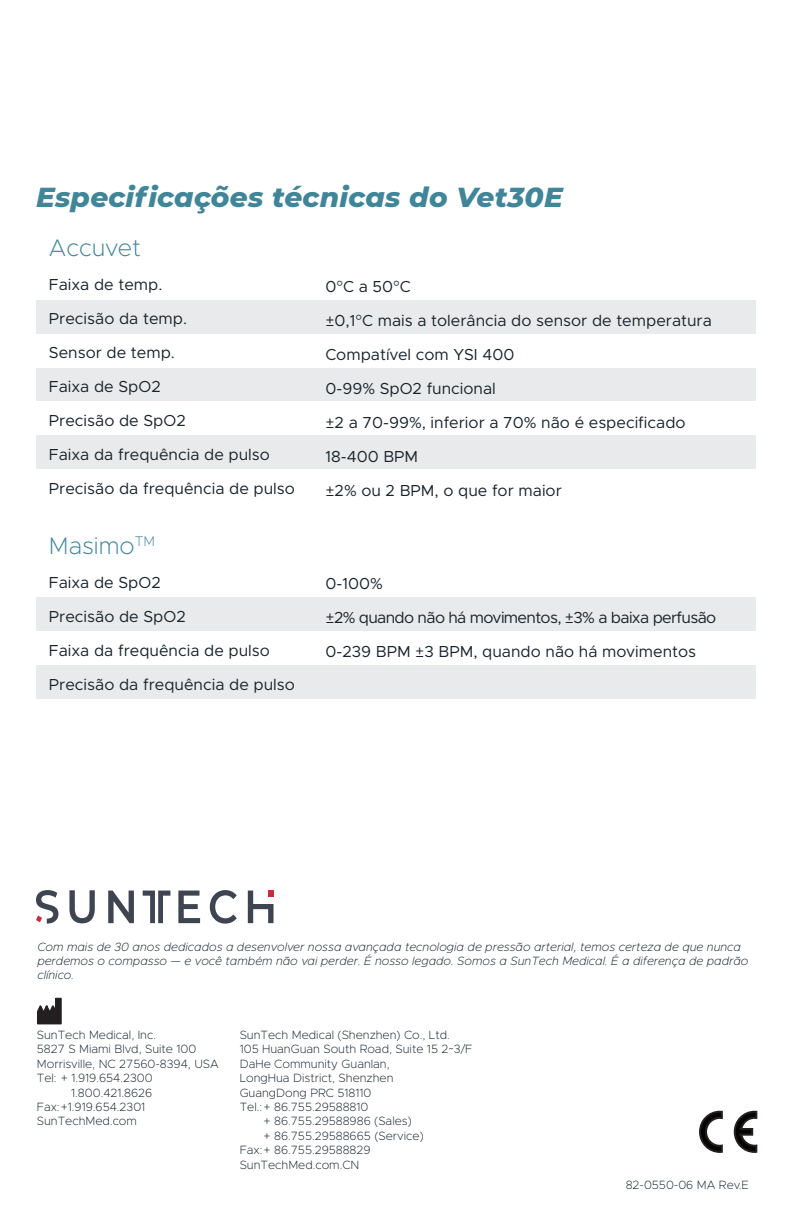
<style>
.page{position:relative;width:792px;height:1224px;background:#fff}
.page>*{position:absolute;margin:0;border:0;box-sizing:border-box;transform-origin:0 0}
.t1{font:italic 800 28px "Montserrat";letter-spacing:.01em;color:#408598}
.t2{font:200 24px "Metropolis";color:#408598}
.t3{font:16px/34px "Metropolis";color:#17222a}
.t4{font:16px/34px "Metropolis";letter-spacing:-.04em;color:#17222a}
.t5{font:200 12px "Metropolis";color:#17222a}
.t6{font:italic 200 12px/14px "Metropolis";color:#17222a}
.s1{font-family:"Montserrat"}
</style>
<div class="page">
<div style="left:36px;top:597px;width:720px;height:34px;background:#e9eaeb"></div>
<div style="left:36px;top:665px;width:720px;height:34px;background:#e9eaeb"></div>
<div style="left:36px;top:300px;width:720px;height:34px;background:#e9eaeb"></div>
<div style="left:36px;top:368px;width:720px;height:33px;background:#e9eaeb"></div>
<div style="left:36px;top:435px;width:720px;height:34px;background:#e9eaeb"></div>
<svg style="left:699px;top:1110px;width:24px;height:43px"></svg>
<svg style="left:733px;top:1110px;width:25px;height:43px"></svg>
<div style="left:739px;top:1129px;width:13px;height:6px;background:#040503"></div>
<div style="left:738px;top:1128px;width:15px;height:8px;border:2px solid #231f20"></div>
<svg style="left:37px;top:998px;width:24px;height:26px"></svg>
<svg style="left:69px;top:890px;width:26px;height:33px"></svg>
<svg style="left:108px;top:891px;width:26px;height:32px"></svg>
<svg style="left:178px;top:891px;width:22px;height:32px"></svg>
<svg style="left:210px;top:890px;width:27px;height:34px"></svg>
<svg style="left:248px;top:891px;width:26px;height:32px"></svg>
<svg style="left:36px;top:890px;width:22px;height:34px"></svg>
<svg style="left:143px;top:891px;width:27px;height:32px"></svg>
<h1 class="t1" style="left:36px;top:177px;width:528px">Especificações técnicas do Vet30E</h1>
<h2 class="t2" style="left:49px;top:233px;width:93px">Accuvet</h2>
<h3 class="t3" style="left:49px;top:267px;width:247px">Faixa de temp.<br>Precisão da temp.<br>Sensor de temp.<br>Faixa de SpO2<br>Precisão de SpO2<br>Faixa da frequência de pulso<br>Precisão da frequência de pulso</h3>
<h2 class="t2" style="left:49px;top:531px;width:108px">Masimo<sup>TM</sup></h2>
<h3 class="t3" style="left:49px;top:566px;width:247px">Faixa de SpO2<br>Precisão de SpO2<br>Faixa da frequência de pulso<br>Precisão da frequência de pulso</h3>
<h3 class="t3" style="left:325px;top:269px;width:388px">0<span class="s1">°</span>C a 50<span class="s1">°</span>C<br><span class="s1">±</span>0,1<span class="s1">°</span>C mais a tolerância do sensor de temperatura<br>Compatível com YSI 400<br>0-99% SpO2 funcional<br><span class="s1">±</span>2 a 70-99%, inferior a 70% não é especificado<br>18-400 BPM<br><span class="s1">±</span>2% ou 2 BPM, o que for maior</h3>
<h3 class="t4" style="left:325px;top:567px;width:392px">0-100%<br><span class="s1">±</span>2% quando não há movimentos, <span class="s1">±</span>3% a baixa perfusão<br>0-239 BPM <span class="s1">±</span>3 BPM, quando não há movimentos</h3>
<p class="t6" style="left:37px;top:940px;width:713px">Com mais de 30 anos dedicados a desenvolver nossa avançada tecnologia de pressão arterial, temos certeza de que nunca perdemos o compasso — e você também não vai perder. É nosso legado. Somos a SunTech Medical. É a diferença de padrão clínico.</p>
<p class="t5" style="left:37px;top:1027px;width:121px">SunTech Medical, Inc.</p>
<p class="t5" style="left:37px;top:1042px;width:161px">5827 S Miami Blvd, Suite 100</p>
<p class="t5" style="left:37px;top:1056px;width:184px">Morrisville, NC 27560-8394, USA</p>
<p class="t5" style="left:37px;top:1071px;width:117px">Tel: + 1.919.654.2300</p>
<p class="t5" style="left:71px;top:1085px;width:83px">1.800.421.8626</p>
<p class="t5" style="left:37px;top:1099px;width:110px">Fax:+1.919.654.2301</p>
<p class="t5" style="left:37px;top:1114px;width:102px">SunTechMed.com</p>
<p class="t5" style="left:240px;top:1027px;width:212px">SunTech Medical (Shenzhen) Co., Ltd.</p>
<p class="t5" style="left:240px;top:1042px;width:234px">105 HuanGuan South Road, Suite 15 2~3/F</p>
<p class="t5" style="left:240px;top:1056px;width:152px">DaHe Community Guanlan,</p>
<p class="t5" style="left:240px;top:1071px;width:155px">LongHua District, Shenzhen</p>
<p class="t5" style="left:240px;top:1085px;width:133px">GuangDong PRC 518110</p>
<p class="t5" style="left:240px;top:1099px;width:130px">Tel.:+ 86.755.29588810</p>
<p class="t5" style="left:264px;top:1114px;width:150px">+ 86.755.29588986 (Sales)</p>
<p class="t5" style="left:264px;top:1128px;width:162px">+ 86.755.29588665 (Service)</p>
<p class="t5" style="left:240px;top:1143px;width:133px">Fax:+ 86.755.29588829</p>
<p class="t5" style="left:240px;top:1157px;width:121px">SunTechMed.com.CN</p>
<p class="t5" style="left:626px;top:1177px;width:125px">82-0550-06 MA Rev.E</p>
</div>
